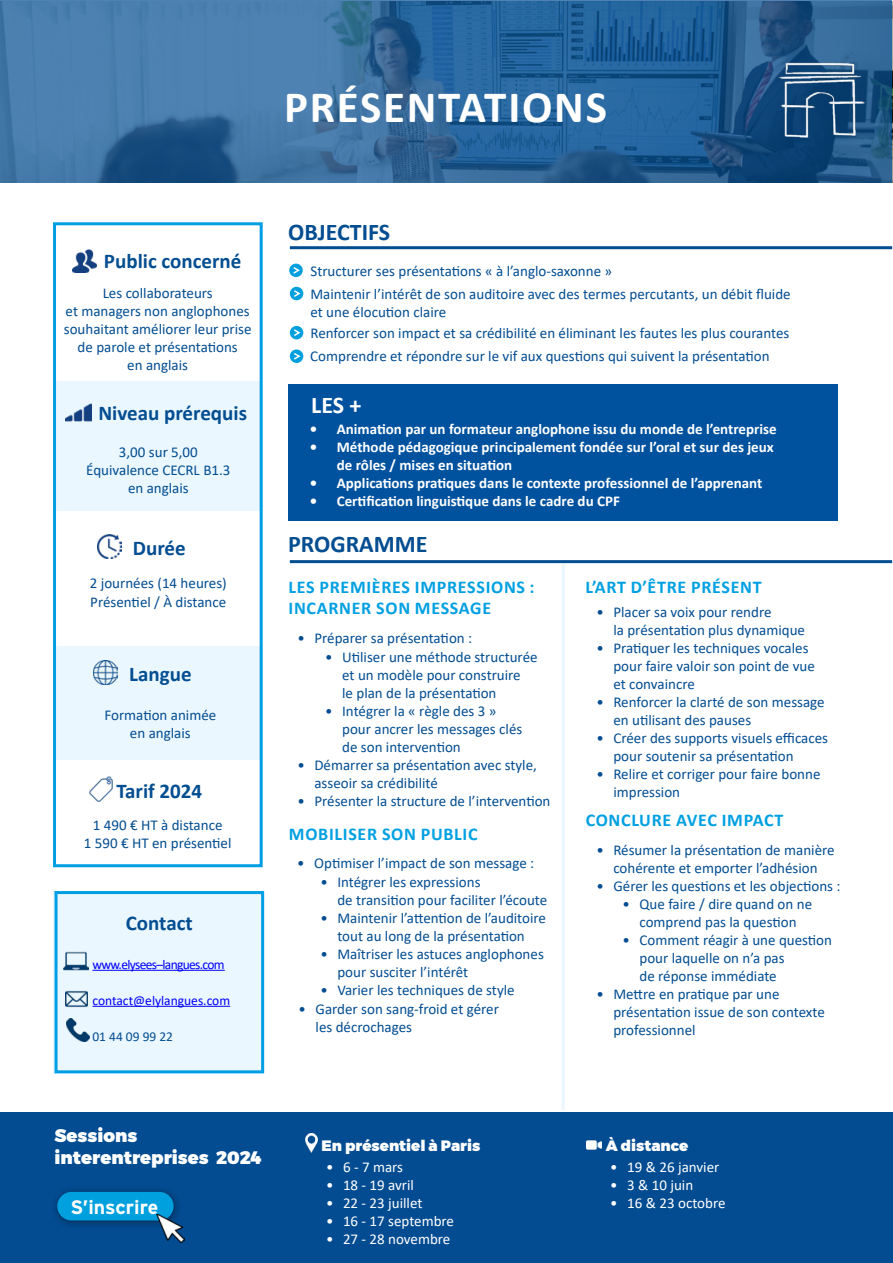
<style>
.page{position:relative;width:893px;height:1263px;background:#fff}
.page>*{position:absolute;margin:0;border:0;box-sizing:border-box;transform-origin:0 0}
.t1{font:700 45px "Calibri";letter-spacing:.04em;color:#fff}
.t2{font:700 24px "Calibri";color:#034d91}
.t3{font:700 24px "Calibri";color:#fff}
.t4{font:700 21px "Calibri";color:#034d91}
.t5{font:700 19.5px "Interstate";color:#fff}
.t6{font:700 18px/21.6px "Calibri";letter-spacing:.04em;color:#01a0e1}
.t7{font:900 18px/21.6px "Montserrat";color:#fff}
.t8{font:15px/18px "Calibri";color:#034d91}
.t9{font:700 15px/18px "Calibri";color:#fff}
.t10{font:15px "Calibri";color:#fff}
.t11{font:900 15px "Montserrat";color:#fff}
.t12{font:13.5px "Calibri";letter-spacing:-.05em;color:#00f}
.t13{font:13.5px "Calibri";letter-spacing:-.01em;color:#00f}
.t14{font:13.5px "Calibri";color:#034d91}
</style>
<div class="page">
<div style="left:53px;top:646px;width:210px;height:114px;background:#eaf7fe"></div>
<div style="left:53px;top:382px;width:210px;height:129px;background:#eaf7fe"></div>
<div style="left:53px;top:222px;width:210px;height:645px;border:3px solid #009ee4"></div>
<svg style="left:0;top:0;width:892px;height:182px"></svg>
<hr style="left:290px;top:246px;width:602px;height:3px;background:#034d91">
<hr style="left:290px;top:560px;width:602px;height:3px;background:#034d91">
<div style="left:53px;top:891px;width:210px;height:182px;background:#eaf7fe"></div>
<div style="left:289px;top:264px;width:14px;height:13px;background:#00a0de;border-radius:50%"></div>
<svg style="left:293px;top:267px;width:7px;height:7px"></svg>
<svg style="left:290px;top:287px;width:13px;height:13px"></svg>
<svg style="left:292px;top:289px;width:10px;height:9px"></svg>
<svg style="left:290px;top:326px;width:13px;height:13px"></svg>
<svg style="left:292px;top:328px;width:10px;height:9px"></svg>
<svg style="left:290px;top:349px;width:13px;height:14px"></svg>
<svg style="left:292px;top:351px;width:10px;height:10px"></svg>
<img style="left:72px;top:249px;width:25px;height:24px">
<img style="left:66px;top:403px;width:25px;height:19px">
<img style="left:98px;top:535px;width:23px;height:23px">
<div style="left:55px;top:891px;width:209px;height:182px;border:3px solid #009ee4"></div>
<img style="left:94px;top:660px;width:24px;height:24px">
<img style="left:89px;top:776px;width:24px;height:26px">
<hr style="left:562px;top:564px;width:3px;height:546px;background:#eaf7fe">
<img style="left:64px;top:951px;width:25px;height:20px">
<img style="left:66px;top:991px;width:22px;height:17px">
<img style="left:66px;top:1018px;width:23px;height:23px">
<div style="left:288px;top:385px;width:550px;height:136px;background:#00529f"></div>
<div style="left:0;top:1112px;width:893px;height:151px;background:#034c91"></div>
<div style="left:50px;top:1184px;width:132px;height:46px;background:#000;opacity:.43"></div>
<div style="left:58px;top:1193px;width:115px;height:27px;background:#00a0de;border-radius:14px"></div>
<div style="left:57px;top:1192px;width:117px;height:28px;border:2px solid #00a0de;border-radius:14px"></div>
<img style="left:157px;top:1214px;width:27px;height:29px">
<img style="left:305px;top:1134px;width:13px;height:18px">
<img style="left:586px;top:1140px;width:16px;height:10px">
<img style="left:777px;top:52px;width:92px;height:90px">
<hr style="left:92px;top:970px;width:133px;height:1px;background:#00f">
<hr style="left:92px;top:1006px;width:138px;height:1px;background:#00f">
<h1 class="t1" style="left:284px;top:85px;width:324px">PRÉSENTATIONS</h1>
<h3 class="t4" style="left:104px;top:251px;width:139px">Public concerné</h3>
<p class="t8" style="left:64px;top:284px;width:189px;text-align:center">Les collaborateurs<br>et managers non anglophones souhaitant améliorer leur prise de parole et présenta琀椀ons<br>en anglais</p>
<h3 class="t4" style="left:98px;top:402px;width:150px">Niveau prérequis</h3>
<p class="t8" style="left:86px;top:443px;width:146px;text-align:center">3,00 sur 5,00<br>Équivalence CECRL B1.3 en anglais</p>
<h3 class="t4" style="left:133px;top:538px;width:54px">Durée</h3>
<p class="t8" style="left:90px;top:574px;width:138px">2 journées (14 heures)<br>Présen琀椀el / À distance</p>
<h3 class="t4" style="left:129px;top:664px;width:64px">Langue</h3>
<p class="t8" style="left:104px;top:706px;width:113px;text-align:center">Forma琀椀on animée en anglais</p>
<h3 class="t4" style="left:116px;top:781px;width:87px">Tarif 2024</h3>
<p class="t8" style="left:84px;top:815px;width:149px;text-align:center">1 490 € HT à distance<br>1 590 € HT en présen琀椀el</p>
<h3 class="t4" style="left:126px;top:913px;width:68px">Contact</h3>
<p class="t12" style="left:92px;top:955px;width:134px">www.elysees–langues.com</p>
<p class="t13" style="left:92px;top:991px;width:139px">contact@elylangues.com</p>
<p class="t14" style="left:92px;top:1027px;width:82px">01 44 09 99 22</p>
<h2 class="t2" style="left:288px;top:220px;width:104px">OBJECTIFS</h2>
<p class="t8" style="left:310px;top:259px;width:482px;line-height:23.2px">Structurer ses présenta琀椀ons « à l’anglo-saxonne »<br>Maintenir l’intérêt de son auditoire avec des termes percutants, un débit 昀氀uide</p>
<p class="t8" style="left:310px;top:303px;width:137px">et une élocu琀椀on claire</p>
<p class="t8" style="left:310px;top:347px;width:461px">Comprendre et répondre sur le vif aux ques琀椀ons qui suivent la présenta琀椀on</p>
<p class="t8" style="left:310px;top:325px;width:480px">Renforcer son impact et sa crédibilité en éliminant les fautes les plus courantes</p>
<h2 class="t3" style="left:311px;top:393px;width:52px">LES +</h2>
<p class="t9" style="left:310px;top:420px;width:468px">• Anima琀椀on par un formateur anglophone issu du monde de l’entreprise</p>
<p class="t9" style="left:337px;top:438px;width:438px;text-indent:-27px">• Méthode pédagogique principalement fondée sur l’oral et sur des jeux de rôles / mises en situa琀椀on</p>
<p class="t9" style="left:310px;top:474px;width:454px">• Applica琀椀ons pra琀椀ques dans le contexte professionnel de l’apprenant</p>
<p class="t9" style="left:310px;top:492px;width:312px">• Cer琀椀昀椀ca琀椀on linguis琀椀que dans le cadre du CPF</p>
<h2 class="t2" style="left:288px;top:532px;width:141px">PROGRAMME</h2>
<p class="t6" style="left:289px;top:576px;width:248px">LES PREMIÈRES IMPRESSIONS :<br>INCARNER SON MESSAGE</p>
<p class="t8" style="left:297px;top:629px;width:176px">• Préparer sa présenta琀椀on :</p>
<p class="t8" style="left:342px;top:648px;width:197px;text-indent:-17px">• U琀椀liser une méthode structurée et un modèle pour construire<br>le plan de la présenta琀椀on</p>
<p class="t8" style="left:342px;top:702px;width:182px;text-indent:-17px">• Intégrer la « règle des 3 » pour ancrer les messages clés de son interven琀椀on</p>
<p class="t8" style="left:314px;top:756px;width:224px;text-indent:-17px">• Démarrer sa présenta琀椀on avec style, asseoir sa crédibilité</p>
<p class="t8" style="left:297px;top:792px;width:255px">• Présenter la structure de l’interven琀椀on</p>
<p class="t6" style="left:289px;top:823px;width:190px">MOBILISER SON PUBLIC</p>
<p class="t8" style="left:297px;top:854px;width:238px">• Op琀椀miser l’impact de son message :</p>
<p class="t8" style="left:337px;top:873px;width:211px;text-indent:-17px">• Intégrer les expressions<br>de transi琀椀on pour faciliter l’écoute</p>
<p class="t8" style="left:320px;top:909px;width:227px;text-align:center">• Maintenir l’a琀琀en琀椀on de l’auditoire tout au long de la présenta琀椀on</p>
<p class="t8" style="left:337px;top:945px;width:208px;text-indent:-17px">• Maîtriser les astuces anglophones pour susciter l’intérêt</p>
<p class="t8" style="left:320px;top:981px;width:196px">• Varier les techniques de style</p>
<p class="t8" style="left:316px;top:1000px;width:185px;text-indent:-17px">• Garder son sang-froid et gérer les décrochages</p>
<p class="t6" style="left:585px;top:576px;width:178px">L’ART D’ÊTRE PRÉSENT</p>
<p class="t8" style="left:613px;top:603px;width:193px;text-indent:-17px">• Placer sa voix pour rendre<br>la présenta琀椀on plus dynamique</p>
<p class="t8" style="left:613px;top:639px;width:203px;text-indent:-17px">• Pra琀椀quer les techniques vocales pour faire valoir son point de vue et convaincre</p>
<p class="t8" style="left:613px;top:693px;width:213px;text-indent:-17px">• Renforcer la clarté de son message en u琀椀lisant des pauses</p>
<p class="t8" style="left:613px;top:729px;width:216px;text-indent:-17px">• Créer des supports visuels e昀케caces pour soutenir sa présenta琀椀on</p>
<p class="t8" style="left:613px;top:765px;width:209px;text-indent:-17px">• Relire et corriger pour faire bonne impression</p>
<p class="t6" style="left:586px;top:809px;width:199px">CONCLURE AVEC IMPACT</p>
<p class="t8" style="left:596px;top:841px;width:240px;text-align:center">• Résumer la présenta琀椀on de manière cohérente et emporter l’adhésion</p>
<p class="t8" style="left:596px;top:877px;width:246px">• Gérer les ques琀椀ons et les objec琀椀ons :</p>
<p class="t8" style="left:622px;top:895px;width:191px;text-align:center">• Que faire / dire quand on ne comprend pas la ques琀椀on</p>
<p class="t8" style="left:639px;top:931px;width:194px;text-indent:-17px">• Comment réagir à une ques琀椀on pour laquelle on n’a pas<br>de réponse immédiate</p>
<p class="t8" style="left:613px;top:985px;width:213px;text-indent:-17px">• Me琀琀re en pra琀椀que par une présenta琀椀on issue de son contexte professionnel</p>
<p class="t7" style="left:55px;top:1125px;width:209px">Sessions interentreprises 2024</p>
<p class="t11" style="left:606px;top:1137px;width:84px">À distance</p>
<p class="t11" style="left:322px;top:1137px;width:160px">En présentiel à Paris</p>
<p class="t10" style="left:326px;top:1160px;width:78px">• 6 - 7 mars</p>
<p class="t10" style="left:326px;top:1178px;width:90px">• 18 - 19 avril</p>
<p class="t10" style="left:326px;top:1196px;width:98px">• 22 - 23 juillet</p>
<p class="t10" style="left:326px;top:1214px;width:130px">• 16 - 17 septembre</p>
<p class="t10" style="left:326px;top:1232px;width:126px">• 27 - 28 novembre</p>
<p class="t10" style="left:610px;top:1160px;width:111px">• 19 &amp; 26 janvier</p>
<p class="t10" style="left:610px;top:1178px;width:84px">• 3 &amp; 10 juin</p>
<p class="t10" style="left:610px;top:1196px;width:117px">• 16 &amp; 23 octobre</p>
<h3 class="t5" style="left:70px;top:1198px;width:89px">S’inscrire</h3>
</div>
